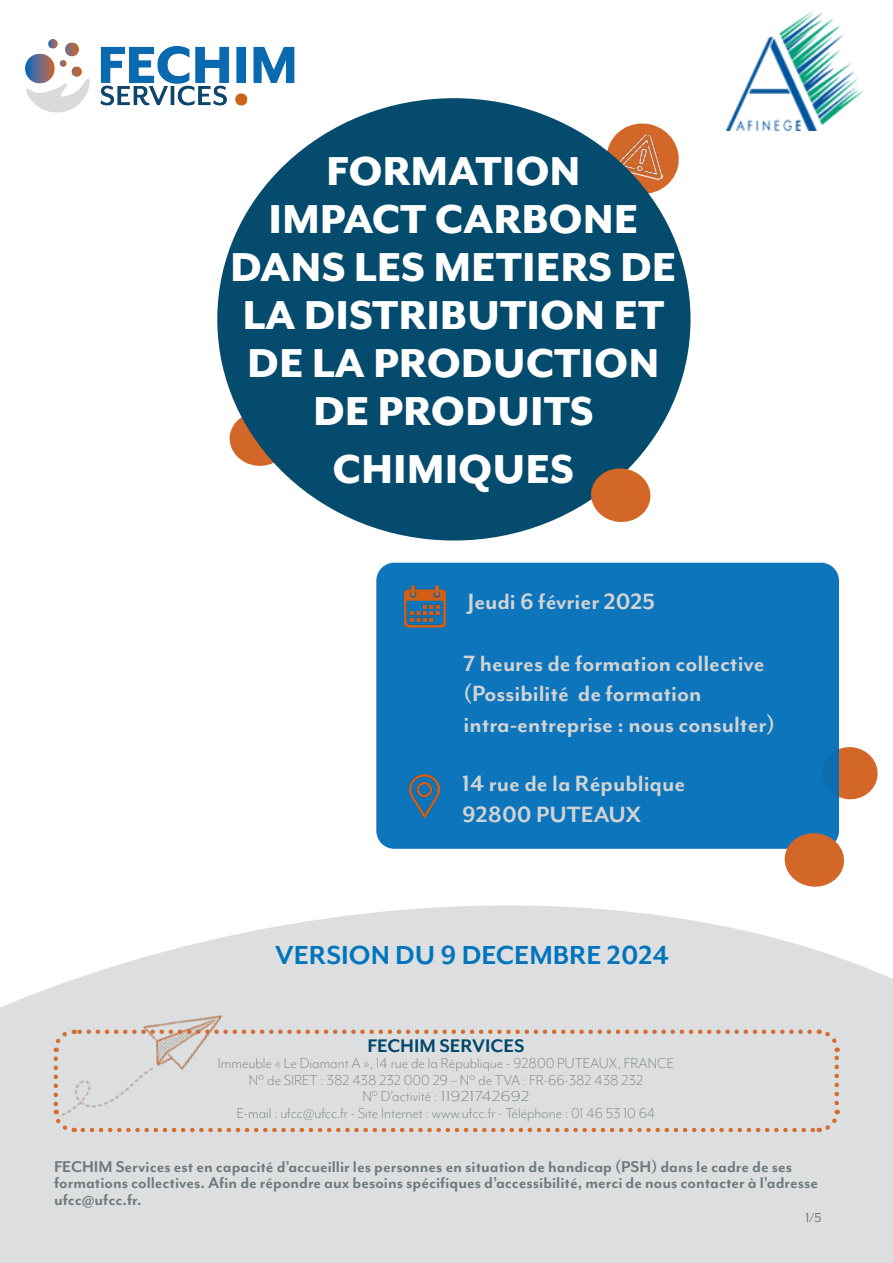
<style>
.page{position:relative;width:893px;height:1263px;background:#fff}
.page>*{position:absolute;margin:0;border:0;box-sizing:border-box;transform-origin:0 0}
.t1{font:800 46.5px/48px "Mr Eaves Mod OT";color:#fff;text-align:center}
.t2{font:700 30px "Mr Eaves Mod OT";color:#0075bd}
.t3{font:700 25.5px "Mr Eaves Mod OT";color:#d1d3d4}
.t4{font:700 21px "Mr Eaves Mod OT";color:#01466b}
.t5{font:700 18px/16.5px "Mr Eaves Mod OT";color:#6e797d}
.t6{font:300 16.5px "Mr Eaves Mod OT";color:#6e797d}
.t7{font:15px "Mr Eaves Mod OT";color:#6e797d}
</style>
<div class="page">
<svg style="left:839px;top:747px;width:39px;height:53px"></svg>
<svg style="left:229px;top:411px;width:46px;height:55px"></svg>
<svg style="left:603px;top:123px;width:76px;height:75px"></svg>
<img style="left:615px;top:129px;width:57px;height:52px">
<svg style="left:0;top:848px;width:893px;height:415px;fill:#dddedf"></svg>
<div style="left:376px;top:563px;width:463px;height:286px;background:#0d75bb;border-radius:18px"></div>
<div style="left:30px;top:975px;width:206px;height:177px;background:#dddedf"></div>
<img style="left:409px;top:774px;width:30px;height:43px">
<img style="left:403px;top:585px;width:43px;height:43px">
<img style="left:25px;top:39px;width:270px;height:74px">
<div style="left:217px;top:98px;width:473px;height:442px;background:#054b6d;border-radius:50%"></div>
<svg style="left:83px;top:1110px;width:757px;height:24px;background:#dcd5d2"></svg>
<svg style="left:818px;top:1028px;width:22px;height:75px;background:#dcd3ce"></svg>
<svg style="left:52px;top:1028px;width:758px;height:24px;background:#dbd4d0"></svg>
<svg style="left:52px;top:1059px;width:23px;height:75px;background:#dbd3cf"></svg>
<svg style="left:590px;top:467px;width:61px;height:55px"></svg>
<svg style="left:783px;top:832px;width:62px;height:56px"></svg>
<img style="left:726px;top:12px;width:138px;height:118px">
<p class="t1" style="left:326px;top:146px;width:256px">FORMATION</p>
<p class="t1" style="left:230px;top:194px;width:448px">IMPACT CARBONE<br>DANS LES METIERS DE<br>LA DISTRIBUTION ET<br>DE LA PRODUCTION<br>DE PRODUITS</p>
<p class="t1" style="left:333px;top:444px;width:243px">CHIMIQUES</p>
<p class="t3" style="left:468px;top:587px;width:189px">Jeudi 6 février 2025</p>
<p class="t3" style="left:463px;top:649px;width:302px">7 heures de formation collective</p>
<p class="t3" style="left:463px;top:679px;width:239px">(Possibilité de formation</p>
<p class="t3" style="left:463px;top:710px;width:313px">intra-entreprise : nous consulter)</p>
<p class="t3" style="left:462px;top:769px;width:224px">14 rue de la République</p>
<p class="t3" style="left:462px;top:800px;width:180px">92800 PUTEAUX</p>
<p class="t2" style="left:275px;top:938px;width:396px">VERSION DU 9 DECEMBRE 2024</p>
<p class="t4" style="left:368px;top:1033px;width:158px">FECHIM SERVICES</p>
<p class="t6" style="left:218px;top:1054px;width:458px">Immeuble « Le Diamant A », 14 rue de la République - 92800 PUTEAUX, FRANCE</p>
<p class="t6" style="left:249px;top:1071px;width:396px">N° de SIRET : 382 438 232 000 29 – N° de TVA : FR-66-382 438 232</p>
<p class="t6" style="left:362px;top:1087px;width:169px">N° D’activité : 11921742692</p>
<p class="t6" style="left:237px;top:1104px;width:420px">E-mail : ufcc@ufcc.fr - Site Internet : www.ufcc.fr - Téléphone : 01 46 53 10 64</p>
<p class="t5" style="left:54px;top:1158px;width:766px">FECHIM Services est en capacité d’accueillir les personnes en situation de handicap (PSH) dans le cadre de ses formations collectives. Afin de répondre aux besoins spécifiques d’accessibilité, merci de nous contacter à l’adresse ufcc@ufcc.fr.</p>
<p class="t7" style="left:805px;top:1209px;width:18px">1/5</p>
</div>
